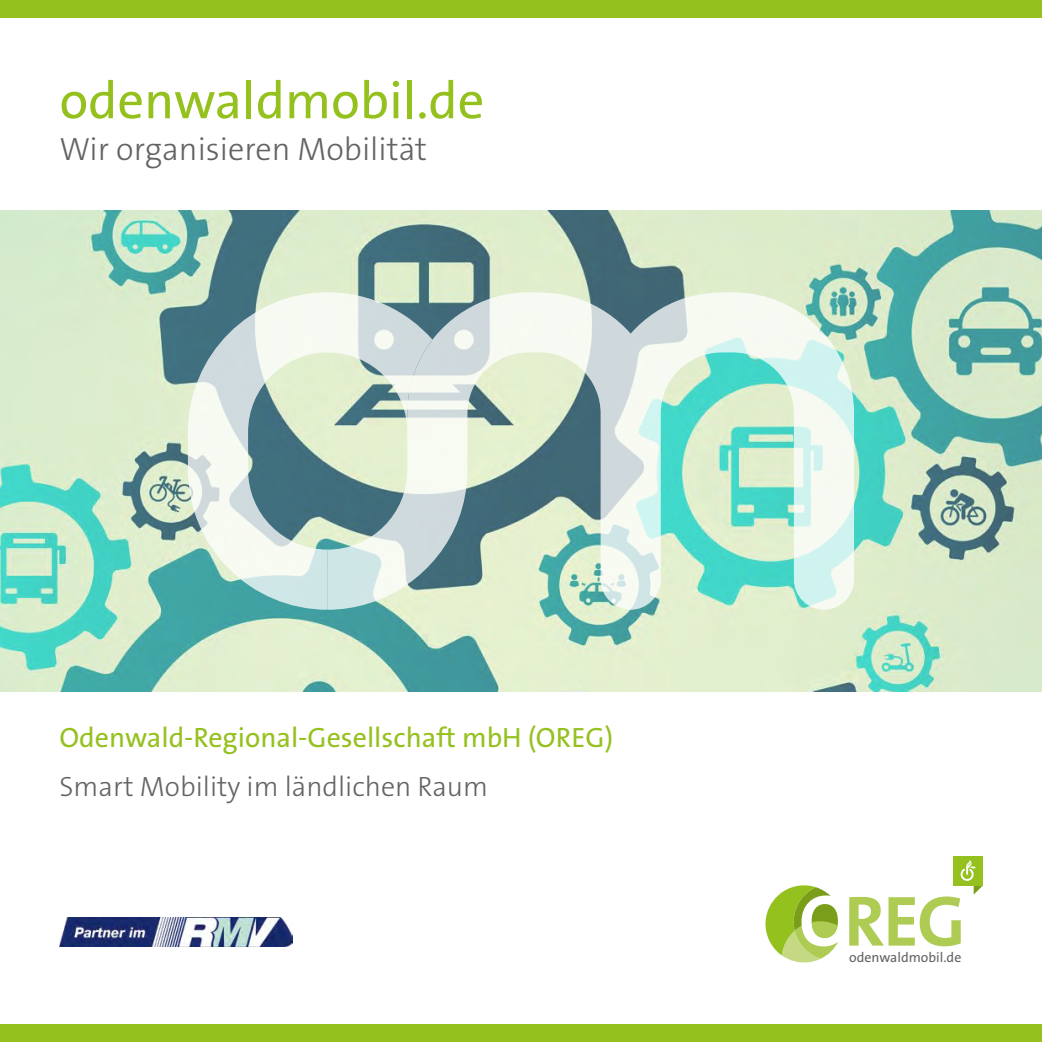
<style>
.page{position:relative;width:1042px;height:1042px;background:#fff}
.page>*{position:absolute;margin:0;border:0;box-sizing:border-box;transform-origin:0 0}
.head{font:52.5px "The Sans B W5 Plain";color:#95c11f}
.subhead{font:300 32.38px "The Sans B W3";color:#646363}
.subhead2{font:28px "The Sans B W5 Plain";color:#95c11f}
.subhead2-2{font:300 28px "The Sans B W3";color:#646363}
.t1{font:13.83px "The Sans Os F";color:#646363}
</style>
<div class="page">
<img style="left:0;top:211px;width:1042px;height:480px">
<div style="left:0;top:0;width:1042px;height:17px;background:#95c11f"></div>
<div style="left:0;top:1024px;width:1042px;height:18px;background:#95c11f"></div>
<img style="left:60px;top:918px;width:233px;height:28px">
<div style="left:952px;top:856px;width:30px;height:30px;background:#95c11f"></div>
<svg style="left:765px;top:885px;width:73px;height:77px"></svg>
<svg style="left:849px;top:860px;width:133px;height:86px"></svg>
<svg style="left:188px;top:292px;width:140px;height:318px"></svg>
<svg style="left:328px;top:292px;width:526px;height:318px"></svg>
<p class="head" style="left:60px;top:67px;width:426px">odenwaldmobil.de</p>
<p class="subhead" style="left:60px;top:128px;width:369px">Wir organisieren Mobilität</p>
<p class="subhead2" style="left:60px;top:719px;width:555px">Odenwald-Regional-Gesellschaft mbH (OREG)</p>
<p class="subhead2-2" style="left:60px;top:768px;width:430px">Smart Mobility im ländlichen Raum</p>
<p class="t1" style="left:849px;top:949px;width:114px">odenwaldmobil.de</p>
</div>
